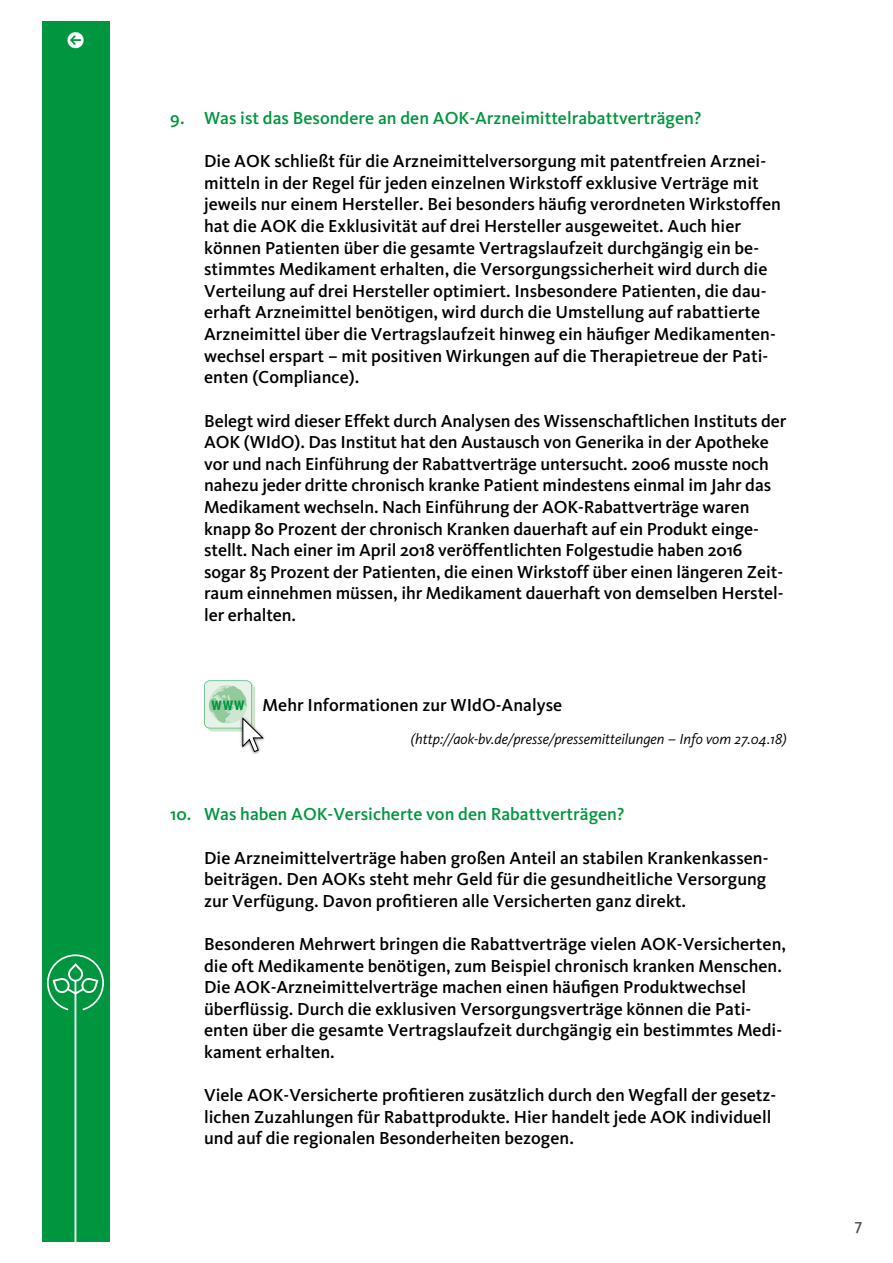
<style>
.page{position:relative;width:893px;height:1263px;background:#fff}
.page>*{position:absolute;margin:0;border:0;box-sizing:border-box;transform-origin:0 0}
.Fließtext{font:500 18px/21.6px "Kievit";color:#000}
.Frage{font:500 18px "Kievit";color:#00963f}
.t1{font:700 18px "DIN Cond";color:#00963f}
.t2{font:16.5px "Kievit Medium SC";color:#565656}
.t3{font:italic 15px "Kievit";letter-spacing:-.005em;color:#000}
</style>
<div class="page">
<div style="left:43px;top:21px;width:67px;height:1221px;background:#00963f"></div>
<svg style="left:47px;top:954px;width:57px;height:288px"></svg>
<img style="left:252px;top:752px;width:7px;height:2px">
<svg style="left:204px;top:680px;width:60px;height:72px"></svg>
<p class="Frage" style="left:170px;top:107px;width:533px">9. Was ist das Besondere an den AOK-Arzneimittelrabattverträgen?</p>
<p class="Fließtext" style="left:204px;top:150px;width:578px">Die AOK schließt für die Arzneimittelversorgung mit patentfreien Arznei&shy;mitteln in der Regel für jeden einzelnen Wirkstoff exklusive Verträge mit jeweils nur einem Hersteller. Bei besonders häufig verordneten Wirkstoffen hat die AOK die Exklusivität auf drei Hersteller ausgeweitet. Auch hier können Patienten über die gesamte Vertragslaufzeit durchgängig ein be&shy;stimmtes Medikament erhalten, die Versorgungssicherheit wird durch die Verteilung auf drei Hersteller optimiert. Insbesondere Patienten, die dau&shy;erhaft Arzneimittel benötigen, wird durch die Umstellung auf rabattierte Arzneimittel über die Vertragslaufzeit hinweg ein häufiger Medikamenten&shy;wechsel erspart – mit positiven Wirkungen auf die Therapietreue der Pati&shy;enten (Compliance).</p>
<p class="Fließtext" style="left:204px;top:409px;width:584px">Belegt wird dieser Effekt durch Analysen des Wissenschaftlichen Instituts der AOK (WIdO). Das Institut hat den Austausch von Generika in der Apotheke vor und nach Einführung der Rabattverträge untersucht. 2006 musste noch nahezu jeder dritte chronisch kranke Patient mindestens einmal im Jahr das Medikament wechseln. Nach Einführung der AOK-Rabattverträge waren knapp 80 Prozent der chronisch Kranken dauerhaft auf ein Produkt einge&shy;stellt. Nach einer im April 2018 veröffentlichten Folgestudie haben 2016 sogar 85 Prozent der Patienten, die einen Wirkstoff über einen längeren Zeit&shy;raum einnehmen müssen, ihr Medikament dauerhaft von demselben Herstel&shy;ler erhalten.</p>
<p class="t1" style="left:212px;top:693px;width:34px">www</p>
<p class="Fließtext" style="left:263px;top:694px;width:301px">Mehr Informationen zur WIdO-Analyse</p>
<p class="t3" style="left:411px;top:729px;width:377px">(http://aok-bv.de/presse/pressemitteilungen – Info vom 27.04.18)</p>
<p class="Frage" style="left:170px;top:803px;width:456px">10. Was haben AOK-Versicherte von den Rabattverträgen?</p>
<p class="Fließtext" style="left:204px;top:846px;width:566px;text-align:justify">Die Arzneimittelverträge haben großen Anteil an stabilen Krankenkassen&shy;beiträgen. Den AOKs steht mehr Geld für die gesundheitliche Versorgung zur Verfügung. Davon profitieren alle Versicherten ganz direkt.</p>
<p class="Fließtext" style="left:204px;top:933px;width:583px">Besonderen Mehrwert bringen die Rabattverträge vielen AOK-Versicherten, die oft Medikamente benötigen, zum Beispiel chronisch kranken Menschen.<br>Die AOK-Arzneimittelverträge machen einen häufigen Produktwechsel überflüssig. Durch die exklusiven Versorgungsverträge können die Pati&shy;enten über die gesamte Vertragslaufzeit durchgängig ein bestimmtes Medi&shy;kament erhalten.</p>
<p class="Fließtext" style="left:204px;top:1084px;width:574px">Viele AOK-Versicherte profitieren zusätzlich durch den Wegfall der gesetz&shy;lichen Zuzahlungen für Rabattprodukte. Hier handelt jede AOK individuell und auf die regionalen Besonderheiten bezogen.</p>
<p class="t2" style="left:855px;top:1217px;width:9px">7</p>
</div>
